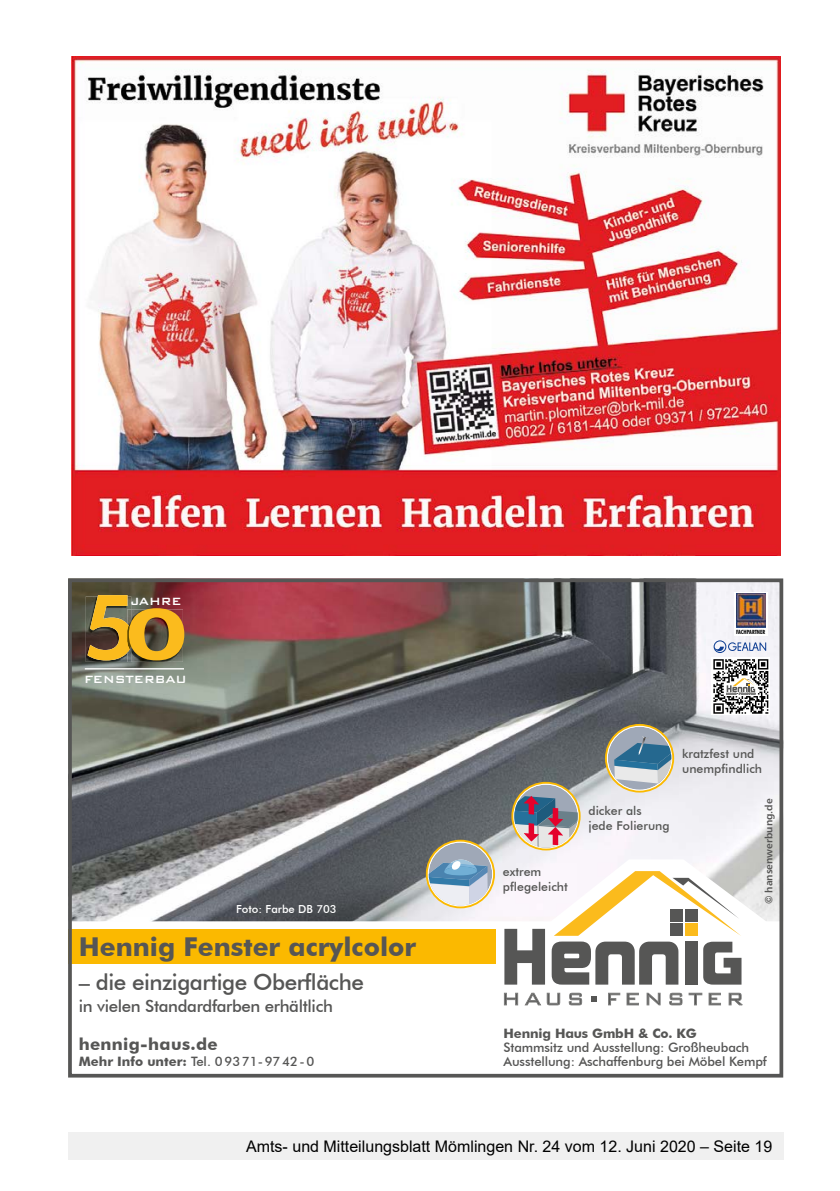
<style>
.page{position:relative;width:840px;height:1191px;background:#fff}
.page>*{position:absolute;margin:0;border:0;box-sizing:border-box;transform-origin:0 0}
.t1{font:700 26px "Futura BT";color:#565655}
.t2{font:500 22.2px "Futura BT";letter-spacing:-.02em;color:#565655}
.t3{font:500 16.6px "Futura BT";letter-spacing:-.02em;color:#565655}
.t4{font:700 16.6px "Futura BT";letter-spacing:.02em;color:#565655}
.t5{font:16px "Arial";color:#000}
.t6{font:500 14px "Bank Gothic BT";color:#fff;scale:.96 1}
.t7{font:500 13px/14px "Futura BT";letter-spacing:-.01em;color:#565655}
.t8{font:700 13px "Futura BT";letter-spacing:-.01em;color:#565655}
.t9{font:500 12.2px/14.6px "Futura BT";color:#565655}
.t10{font:500 11.2px "Futura BT";color:#fff}
.t11{font:10.2px "Humanist 777 BT Bold B";color:#565655}
.t12{font:700 condensed 5.8px "Futura BT";color:#000}
.s1{font-weight:700}
</style>
<div class="page">
<div style="left:68px;top:1132px;width:714px;height:27px;background:#f0f0f0"></div>
<img style="left:73px;top:583px;width:704px;height:338px">
<svg style="left:73px;top:859px;width:694px;height:147px"></svg>
<div style="left:68px;top:929px;width:427px;height:34px;background:#fbb900"></div>
<svg style="left:733px;top:592px;width:33px;height:43px"></svg>
<img style="left:735px;top:593px;width:29px;height:34px">
<svg style="left:713px;top:640px;width:52px;height:13px"></svg>
<svg style="left:711px;top:657px;width:58px;height:58px"></svg>
<svg style="left:713px;top:659px;width:54px;height:54px"></svg>
<div style="left:68px;top:578px;width:714px;height:499px;border:4px solid #565655"></div>
<svg style="left:605px;top:725px;width:67px;height:66px"></svg>
<div style="left:607px;top:726px;width:64px;height:63px;background:#9fa8b7;border-radius:50%"></div>
<svg style="left:614px;top:734px;width:57px;height:49px"></svg>
<div style="left:604px;top:724px;width:69px;height:68px;border:2px solid #fbb900;border-radius:50%"></div>
<div style="left:514px;top:784px;width:63px;height:63px;background:#9fa8b7;border-radius:50%"></div>
<svg style="left:514px;top:796px;width:63px;height:51px;background:#9d8d98"></svg>
<div style="left:511px;top:782px;width:69px;height:68px;border:2px solid #fbb900;border-radius:50%"></div>
<svg style="left:428px;top:842px;width:64px;height:63px;background:#a9b8bf"></svg>
<div style="left:425px;top:839px;width:69px;height:69px;border:2px solid #fbb900;border-radius:50%"></div>
<svg style="left:504px;top:929px;width:40px;height:55px"></svg>
<svg style="left:551px;top:871px;width:190px;height:113px"></svg>
<svg style="left:504px;top:993px;width:238px;height:12px"></svg>
<img style="left:86px;top:596px;width:41px;height:66px">
<img style="left:131px;top:660px;width:52px;height:2px">
<img style="left:87px;top:595px;width:97px;height:65px">
<hr style="left:85px;top:668px;width:99px;height:1px;background:#fff">
<img style="left:71px;top:57px;width:708px;height:499px">
<p class="t6" style="left:130px;top:593px;width:55px">JAHRE</p>
<p class="t6" style="left:84px;top:671px;width:109px">FENSTERBAU</p>
<p class="t10" style="left:236px;top:902px;width:102px">Foto: Farbe DB 703</p>
<h1 class="t1" style="left:79px;top:931px;width:339px">Hennig Fenster acrylcolor</h1>
<h2 class="t2" style="left:79px;top:968px;width:286px">– die einzigartige Oberfläche</h2>
<p class="t3" style="left:79px;top:996px;width:255px">in vielen Standardfarben erhältlich</p>
<p class="t4" style="left:79px;top:1034px;width:140px">hennig-haus.de</p>
<p class="t7" style="left:79px;top:1054px;width:237px"><span class="s1">Mehr Info unter:</span> Tel. 09371-9742-0</p>
<p class="t12" style="left:735px;top:629px;width:31px">FACHPARTNER</p>
<p class="t9" style="left:502px;top:864px;width:66px">extrem pflegeleicht</p>
<p class="t9" style="left:588px;top:803px;width:83px">dicker als<br>jede Folierung</p>
<p class="t9" style="left:681px;top:746px;width:81px">kratzfest und unempfindlich</p>
<p class="t11" style="left:762px;top:904px;width:107px;rotate:-90deg">© hansenwerbung.de</p>
<p class="t8" style="left:503px;top:1025px;width:195px">Hennig Haus GmbH &amp; Co. KG</p>
<p class="t7" style="left:503px;top:1040px;width:265px">Stammsitz und Ausstellung: Großheubach<br>Ausstellung: Aschaffenburg bei Möbel Kempf</p>
<p class="t5" style="left:246px;top:1135px;width:527px">Amts- und Mitteilungsblatt Mömlingen Nr. 24 vom 12. Juni 2020 – Seite 19</p>
</div>
